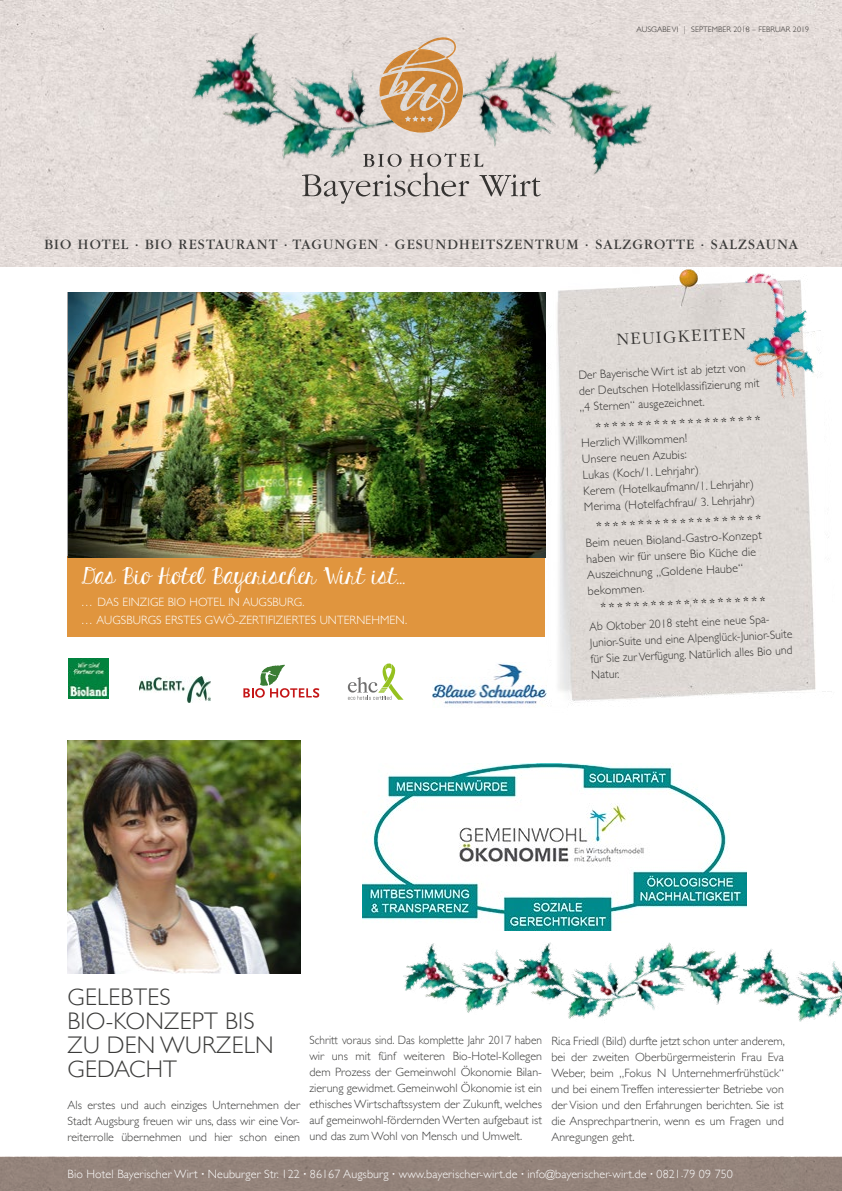
<style>
.page{position:relative;width:842px;height:1191px;background:#fff}
.page>*{position:absolute;margin:0;border:0;box-sizing:border-box;transform-origin:0 0}
.t1{font:26px "KG Hard Candy Solid";color:#fff}
.t2{font:300 24px/24px "Gill Sans";letter-spacing:.01em;color:#3c3c3b}
.t3{font:300 18px "Garamond LT";color:#3c3c3b}
.t4{font:16px "Mix Stitch";color:#3c3c3b}
.t5{font:15px "Garamond LT";letter-spacing:.08em;color:#3c3c3b}
.t6{font:300 12px/16px "Gill Sans";color:#3c3c3b}
.t7{font:300 12px/16px "Gill Sans";color:#3c3c3b;text-align:justify;scale:.94 1}
.t8{font:300 12px/18px "Gill Sans";letter-spacing:.01em;color:#fff}
.t9{font:300 12px/15.8px "Gill Sans";color:#3c3c3b;scale:.95 1}
.t10{font:300 8px "Gill Sans";letter-spacing:.01em;color:#3c3c3b}
.s1{font-weight:600}
</style>
<div class="page">
<div style="left:68px;top:557px;width:477px;height:80px;background:#e0953e"></div>
<img style="left:0;top:0;width:842px;height:266px">
<div style="left:0;top:1157px;width:842px;height:34px;background:#94837b"></div>
<img style="left:68px;top:740px;width:232px;height:233px">
<img style="left:363px;top:763px;width:384px;height:159px">
<img style="left:69px;top:658px;width:40px;height:41px">
<svg style="left:243px;top:664px;width:76px;height:33px"></svg>
<img style="left:139px;top:677px;width:72px;height:26px">
<img style="left:546px;top:269px;width:286px;height:434px">
<svg style="left:348px;top:663px;width:55px;height:37px"></svg>
<img style="left:432px;top:662px;width:114px;height:44px">
<img style="left:69px;top:292px;width:476px;height:265px">
<img style="left:140px;top:0;width:660px;height:192px">
<svg style="left:379px;top:37px;width:84px;height:96px"></svg>
<svg style="left:302px;top:153px;width:239px;height:51px"></svg>
<img style="left:741px;top:949px;width:101px;height:73px">
<img style="left:403px;top:922px;width:103px;height:91px">
<img style="left:506px;top:920px;width:136px;height:99px">
<img style="left:616px;top:936px;width:125px;height:83px">
<img style="left:740px;top:261px;width:101px;height:145px">
<p class="t10" style="left:636px;top:23px;width:174px">AUSGABE VI ︱ SEPTEMBER 2018 – FEBRUAR 2019</p>
<p class="t5" style="left:44px;top:237px;width:755px">BIO HOTEL · BIO RESTAURANT · TAGUNGEN · GESUNDHEITSZENTRUM · SALZGROTTE · SALZSAUNA</p>
<h1 class="t1" style="left:82px;top:562px;width:325px">Das Bio Hotel Bayerischer Wirt ist...</h1>
<p class="t8" style="left:82px;top:592px;width:327px">... DAS EINZIGE BIO HOTEL IN AUGSBURG.<br>... AUGSBURGS ERSTES GWÖ-ZERTIFIZIERTES UNTERNEHMEN.</p>
<h3 class="t3" style="left:616px;top:329px;width:131px;rotate:-2deg">NEUIGKEITEN</h3>
<p class="t6" style="left:578px;top:366px;width:182px;rotate:-2deg">Der Bayerische Wirt ist ab jetzt von der Deutschen Hotelklassifi zierung mit „4 Sternen“ ausgezeichnet.</p>
<p class="t6" style="left:581px;top:434px;width:173px;rotate:-2deg">Herzlich Willkommen!<br>Unsere neuen Azubis:<br>Lukas (Koch/1. Lehrjahr)<br>Kerem (Hotelkaufmann/1. Lehrjahr)<br>Merima (Hotelfachfrau/ 3. Lehrjahr)</p>
<p class="t6" style="left:585px;top:533px;width:178px;rotate:-2deg">Beim neuen Bioland-Gastro-Konzept haben wir für unsere Bio Küche die<br>Auszeichnung „Goldene Haube“ bekommen.</p>
<p class="t9" style="left:588px;top:619px;width:215px;rotate:-3deg">Ab Oktober 2018 steht eine neue Spa-Junior-Suite und eine Alpenglück-Junior-Suite für Sie zur Verfügung. Natürlich alles Bio und Natur.</p>
<h3 class="t4" style="left:596px;top:420px;width:167px;rotate:-2deg">********************</h3>
<h3 class="t4" style="left:596px;top:519px;width:167px;rotate:-2deg">********************</h3>
<h3 class="t4" style="left:600px;top:600px;width:167px;rotate:-2deg">********************</h3>
<h2 class="t2" style="left:68px;top:983px;width:208px">GELEBTES<br>BIO-KONZEPT BIS<br>ZU DEN WURZELN<br>GEDACHT</h2>
<p class="t6" style="left:68px;top:1096px;width:234px;text-align:justify">Als erstes und auch einziges Unternehmen der Stadt Augsburg freuen wir uns, dass wir eine Vor&shy;reiterrolle übernehmen und hier schon einen</p>
<p class="t7" style="left:309px;top:1031px;width:249px">Schritt voraus sind. Das komplette Jahr 2017 haben wir uns mit fünf weiteren Bio-Hotel-Kollegen dem Prozess der Gemeinwohl Ökonomie Bilan&shy;zierung gewidmet. Gemeinwohl Ökonomie ist ein ethisches Wirtschaftssystem der Zukunft, welches auf gemeinwohl-fördernden Werten aufgebaut ist und das zum Wohl von Mensch und Umwelt.</p>
<p class="t6" style="left:551px;top:1032px;width:235px;text-align:justify">Rica Friedl (Bild) durfte jetzt schon unter anderem, bei der zweiten Oberbürgermeisterin Frau Eva Weber, beim „Fokus N Unternehmerfrühstück“ und bei einem Treffen interessierter Betriebe von der Vision und den Erfahrungen berichten. Sie ist die Ansprechpartnerin, wenn es um Fragen und Anregungen geht.</p>
<p class="t8" style="left:68px;top:1164px;width:667px">Bio Hotel Bayerischer Wirt <span class="s1">·</span> Neuburger Str. 122 <span class="s1">·</span> 86167 Augsburg <span class="s1">·</span> www.bayerischer-wirt.de <span class="s1">·</span> info@bayerischer-wirt.de <span class="s1">·</span> 0821.79 09 750</p>
</div>
